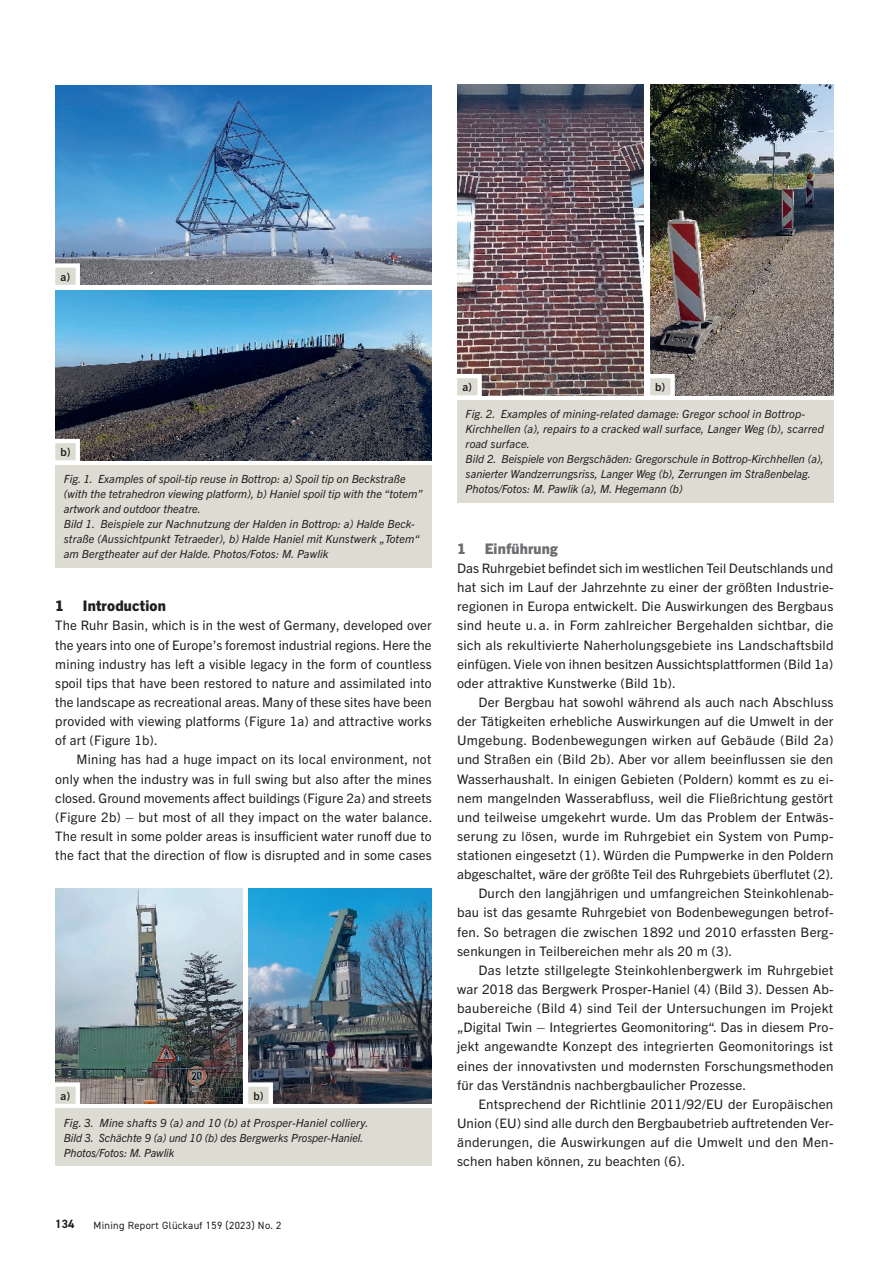
<style>
.page{position:relative;width:893px;height:1263px;background:#fff}
.page>*{position:absolute;margin:0;border:0;box-sizing:border-box;transform-origin:0 0}
.t1{font:800 14.7px "Trade Gothic Next LT Pro";letter-spacing:.01em;color:#231f20}
.t2{font:800 14.7px "Trade Gothic Next LT Pro";letter-spacing:.01em;color:#6c6d70}
.t3{font:13.2px/19.2px "Trade Gothic Next LT Pro";letter-spacing:.015em;color:#231f20;text-align:justify}
.t4{font:700 12px "DIN2014";color:#231f20}
.t5{font:italic 11.25px/15px "Trade Gothic Next LT Pro";color:#231f20}
.t6{font:700 11.25px "Trade Gothic Next LT Pro";color:#231f20}
.t7{font:10.5px "DIN2014";letter-spacing:.03em;color:#231f20}
</style>
<div class="page">
<img style="left:55px;top:86px;width:377px;height:199px">
<img style="left:457px;top:84px;width:186px;height:311px">
<img style="left:650px;top:84px;width:183px;height:311px">
<img style="left:55px;top:290px;width:377px;height:170px">
<div style="left:55px;top:465px;width:377px;height:102px;background:#dcdcd2"></div>
<div style="left:53px;top:441px;width:25px;height:21px;background:#dcdcd2"></div>
<div style="left:51px;top:439px;width:29px;height:26px;border:4px solid #fff"></div>
<div style="left:648px;top:376px;width:25px;height:21px;background:#dcdcd2"></div>
<div style="left:646px;top:374px;width:29px;height:26px;border:4px solid #fff"></div>
<div style="left:53px;top:265px;width:25px;height:22px;background:#dcdcd2"></div>
<div style="left:51px;top:263px;width:29px;height:26px;border:4px solid #fff"></div>
<div style="left:455px;top:376px;width:25px;height:21px;background:#dcdcd2"></div>
<div style="left:453px;top:374px;width:29px;height:26px;border:4px solid #fff"></div>
<div style="left:457px;top:400px;width:376px;height:102px;background:#dcdcd2"></div>
<img style="left:55px;top:889px;width:187px;height:215px">
<img style="left:248px;top:889px;width:184px;height:215px">
<div style="left:55px;top:1108px;width:377px;height:58px;background:#dcdcd2"></div>
<div style="left:246px;top:1084px;width:25px;height:22px;background:#dcdcd2"></div>
<div style="left:244px;top:1082px;width:29px;height:26px;border:4px solid #fff"></div>
<div style="left:53px;top:1084px;width:25px;height:22px;background:#dcdcd2"></div>
<div style="left:51px;top:1082px;width:29px;height:26px;border:4px solid #fff"></div>
<p class="t6" style="left:61px;top:269px;width:11px">a)</p>
<p class="t6" style="left:60px;top:444px;width:12px">b)</p>
<p class="t5" style="left:64px;top:470px;width:361px">Fig. 1. Examples of spoil-tip reuse in Bottrop: a) Spoil tip on Beckstraße (with the tetrahedron viewing platform), b) Haniel spoil tip with the “totem” artwork and outdoor theatre.<br>Bild 1. Beispiele zur Nachnutzung der Halden in Bottrop: a) Halde Beck&shy;straße (Aussichtpunkt Tetraeder), b) Halde Haniel mit Kunstwerk „Totem“ am Bergtheater auf der Halde. Photos/Fotos: M. Pawlik</p>
<p class="t1" style="left:55px;top:596px;width:10px">1</p>
<p class="t1" style="left:83px;top:596px;width:84px">Introduction</p>
<p class="t3" style="left:55px;top:615px;width:378px">The Ruhr Basin, which is in the west of Germany, developed over the years into one of Europe’s foremost industrial regions. Here the mining industry has left a visible legacy in the form of countless spoil tips that have been restored to nature and assimilated into the landscape as recreational areas. Many of these sites have been provided with viewing platforms (Figure 1a) and attractive works of art (Figure 1b).</p>
<p class="t3" style="left:55px;top:749px;width:379px;text-indent:21px">Mining has had a huge impact on its local environment, not only when the industry was in full swing but also after the mines closed. Ground movements affect buildings (Figure 2a) and streets (Figure 2b) – but most of all they impact on the water balance.<br>The result in some polder areas is insufficient water runoff due to the fact that the direction of flow is disrupted and in some cases</p>
<p class="t6" style="left:61px;top:1088px;width:11px">a)</p>
<p class="t6" style="left:253px;top:1088px;width:12px">b)</p>
<p class="t5" style="left:64px;top:1114px;width:306px">Fig. 3. Mine shafts 9 (a) and 10 (b) at Prosper-Haniel colliery.<br>Bild 3. Schächte 9 (a) und 10 (b) des Bergwerks Prosper-Haniel.<br>Photos/Fotos: M. Pawlik</p>
<p class="t4" style="left:55px;top:1216px;width:21px">134</p>
<p class="t7" style="left:94px;top:1218px;width:189px">Mining Report Glückauf 159 (2023) No. 2</p>
<p class="t6" style="left:462px;top:379px;width:11px">a)</p>
<p class="t5" style="left:466px;top:406px;width:360px">Fig. 2. Examples of mining-related damage: Gregor school in Bottrop-Kirchhellen (a), repairs to a cracked wall surface, Langer Weg (b), scarred road surface.<br>Bild 2. Beispiele von Bergschäden: Gregorschule in Bottrop-Kirchhellen (a), sanierter Wandzerrungsriss, Langer Weg (b), Zerrungen im Straßenbelag.<br>Photos/Fotos: M. Pawlik (a), M. Hegemann (b)</p>
<p class="t6" style="left:655px;top:379px;width:12px">b)</p>
<p class="t2" style="left:457px;top:538px;width:10px">1</p>
<p class="t2" style="left:485px;top:538px;width:74px">Einführung</p>
<p class="t3" style="left:457px;top:558px;width:378px">Das Ruhrgebiet befindet sich im westlichen Teil Deutschlands und hat sich im Lauf der Jahrzehnte zu einer der größten Industrie&shy;regionen in Europa entwickelt. Die Auswirkungen des Bergbaus sind heute u.a. in Form zahlreicher Bergehalden sichtbar, die sich als rekultivierte Naherholungsgebiete ins Landschaftsbild einfügen. Viele von ihnen besitzen Aussichtsplattformen (Bild 1a) oder attraktive Kunstwerke (Bild 1b).</p>
<p class="t3" style="left:478px;top:692px;width:357px">Der Bergbau hat sowohl während als auch nach Abschluss</p>
<p class="t3" style="left:457px;top:711px;width:378px">der Tätigkeiten erhebliche Auswirkungen auf die Umwelt in der</p>
<p class="t3" style="left:457px;top:730px;width:378px">Umgebung. Bodenbewegungen wirken auf Gebäude (Bild 2a)</p>
<p class="t3" style="left:457px;top:749px;width:378px">und Straßen ein (Bild 2b). Aber vor allem beeinflussen sie den</p>
<p class="t3" style="left:457px;top:768px;width:378px">Wasserhaushalt. In einigen Gebieten (Poldern) kommt es zu ei-</p>
<p class="t3" style="left:457px;top:787px;width:378px">nem mangelnden Wasserabfluss, weil die Fließrichtung gestört</p>
<p class="t3" style="left:457px;top:806px;width:378px">und teilweise umgekehrt wurde. Um das Problem der Entwäs-</p>
<p class="t3" style="left:457px;top:826px;width:378px">serung zu lösen, wurde im Ruhrgebiet ein System von Pump-</p>
<p class="t3" style="left:457px;top:845px;width:378px">stationen eingesetzt (1). Würden die Pumpwerke in den Poldern</p>
<p class="t3" style="left:457px;top:864px;width:378px">abgeschaltet, wäre der größte Teil des Ruhrgebiets überflutet (2).</p>
<p class="t3" style="left:478px;top:883px;width:357px">Durch den langjährigen und umfangreichen Steinkohlenab-</p>
<p class="t3" style="left:457px;top:902px;width:378px">bau ist das gesamte Ruhrgebiet von Bodenbewegungen betrof-</p>
<p class="t3" style="left:457px;top:921px;width:378px">fen. So betragen die zwischen 1892 und 2010 erfassten Berg-</p>
<p class="t3" style="left:457px;top:940px;width:277px">senkungen in Teilbereichen mehr als 20 m (3).</p>
<p class="t3" style="left:478px;top:959px;width:357px">Das letzte stillgelegte Steinkohlenbergwerk im Ruhrgebiet</p>
<p class="t3" style="left:457px;top:979px;width:378px">war 2018 das Bergwerk Prosper-Haniel (4) (Bild 3). Dessen Ab-</p>
<p class="t3" style="left:457px;top:998px;width:378px">baubereiche (Bild 4) sind Teil der Untersuchungen im Projekt</p>
<p class="t3" style="left:457px;top:1017px;width:378px">„Digital Twin – Integriertes Geomonitoring“. Das in diesem Pro-</p>
<p class="t3" style="left:457px;top:1036px;width:378px">jekt angewandte Konzept des integrierten Geomonitorings ist</p>
<p class="t3" style="left:457px;top:1055px;width:378px">eines der innovativsten und modernsten Forschungsmethoden</p>
<p class="t3" style="left:457px;top:1074px;width:291px">für das Verständnis nachbergbaulicher Prozesse.</p>
<p class="t3" style="left:478px;top:1093px;width:356px">Entsprechend der Richtlinie 2011/92/EU der Europäischen</p>
<p class="t3" style="left:457px;top:1113px;width:378px">Union (EU) sind alle durch den Bergbaubetrieb auftretenden Ver-</p>
<p class="t3" style="left:457px;top:1132px;width:378px">änderungen, die Auswirkungen auf die Umwelt und den Men-</p>
<p class="t3" style="left:457px;top:1151px;width:229px">schen haben können, zu beachten (6).</p>
</div>
